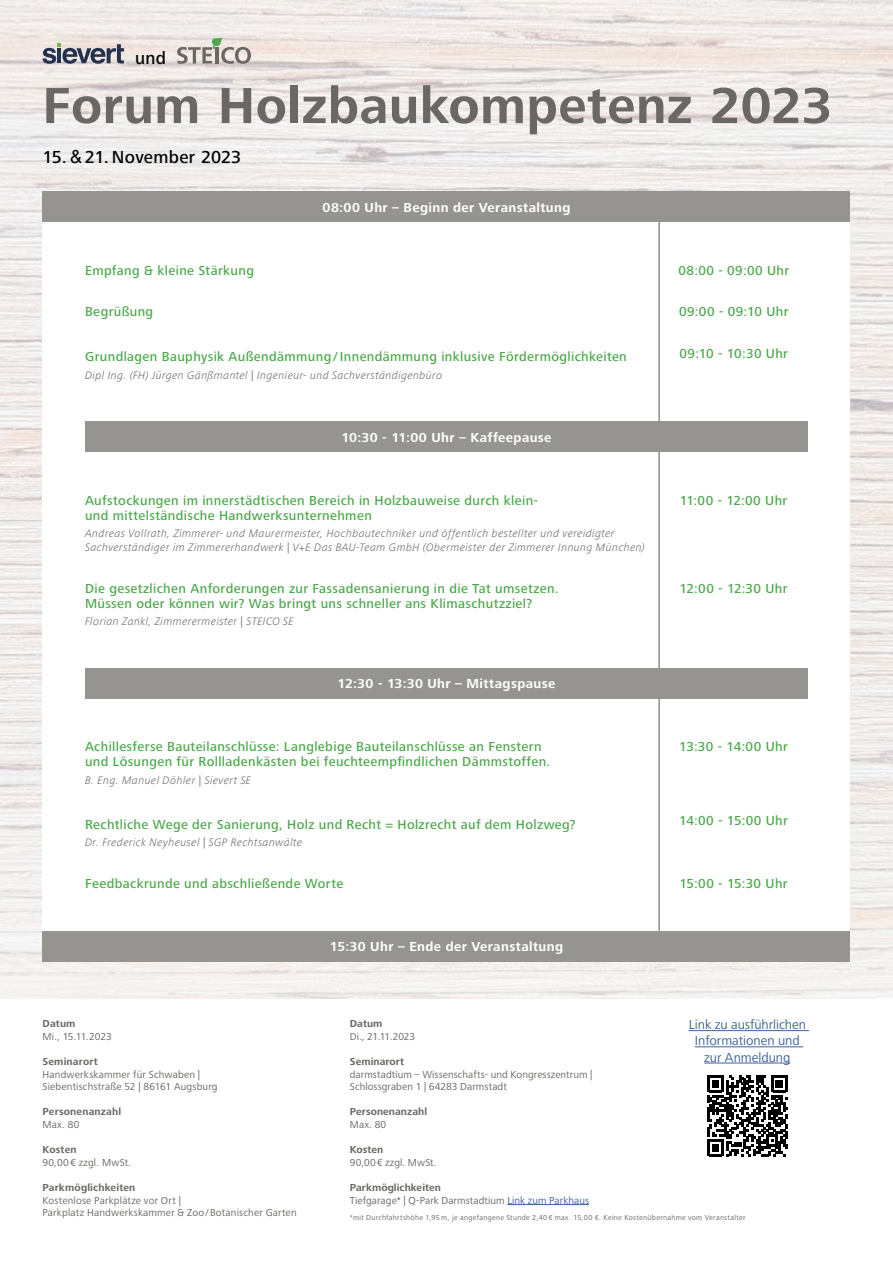
<style>
.page{position:relative;width:893px;height:1263px;background:#fff}
.page>*{position:absolute;margin:0;border:0;box-sizing:border-box;transform-origin:0 0}
.t1{font:700 52.5px "Frutiger Next LTW1 G";letter-spacing:.01em;color:#6a6764}
.t2{font:500 18px "Frutiger Next LTW1 G";letter-spacing:.01em;color:#000}
.t3{font:500 13.5px/15px "Frutiger Next LTW1 G";letter-spacing:.03em;color:#4ba94a}
.t4{font:700 13.5px "Frutiger Next LTW1 G";letter-spacing:.025em;color:#fff}
.t5{font:13.5px/16.2px "Frutiger Next LTW1 G";color:#3b629a;text-align:center}
.t6{font:italic 300 11.25px/13.5px "Frutiger Next LTW1 G";letter-spacing:.035em;color:#6a6764}
.t7{font:10.5px/12.6px "Frutiger Next LTW1 G";letter-spacing:.01em;color:#6a6764}
.t8{font:700 10.5px "Frutiger Next LTW1 G";letter-spacing:.015em;color:#6a6764}
.t9{font:10.5px "Frutiger Next LTW1 G";letter-spacing:-.01em;color:#6a6764}
.t10{font:7.5px "Frutiger Next LTW1 G";letter-spacing:.04em;color:#6a6764}
.s1{font-family:"Arial";font-weight:400}
.s2{font-weight:700}
.s3{color:#3b629a}
</style>
<div class="page">
<hr style="left:658px;top:191px;width:2px;height:760px;background:#6a6764">
<div style="left:43px;top:191px;width:807px;height:31px;background:#959491"></div>
<div style="left:85px;top:421px;width:723px;height:31px;background:#959491"></div>
<div style="left:85px;top:668px;width:723px;height:31px;background:#959491"></div>
<div style="left:43px;top:931px;width:807px;height:30px;background:#959491"></div>
<svg style="left:177px;top:37px;width:74px;height:27px;background:#c2beb6"></svg>
<svg style="left:43px;top:43px;width:81px;height:21px;background:#91919a"></svg>
<hr style="left:507px;top:1204px;width:82px;height:1px;background:#3b629a">
<svg style="left:707px;top:1075px;width:81px;height:81px"></svg>
<hr style="left:689px;top:1030px;width:120px;height:1px;background:#3b629a">
<hr style="left:695px;top:1046px;width:108px;height:1px;background:#3b629a">
<hr style="left:704px;top:1063px;width:86px;height:1px;background:#3b629a">
<h2 class="t2" style="left:135px;top:47px;width:32px">und</h2>
<h1 class="t1" style="left:43px;top:76px;width:791px">Forum Holzbaukompetenz 2023</h1>
<h2 class="t2" style="left:43px;top:146px;width:200px">15. <span class="s1">&amp;</span> 21. November 2023</h2>
<p class="t4" style="left:323px;top:199px;width:249px">08:00 Uhr – Beginn der Veranstaltung</p>
<p class="t3" style="left:85px;top:263px;width:170px">Empfang &amp; kleine Stärkung</p>
<p class="t3" style="left:678px;top:263px;width:112px">08:00 - 09:00 Uhr</p>
<p class="t3" style="left:85px;top:305px;width:70px">Begrüßung</p>
<p class="t3" style="left:679px;top:305px;width:111px">09:00 - 09:10 Uhr</p>
<p class="t3" style="left:85px;top:350px;width:543px">Grundlagen Bauphysik Außendämmung / Innendämmung inklusive Fördermöglichkeiten</p>
<p class="t6" style="left:85px;top:368px;width:359px">Dipl Ing. (FH) Jürgen Gänßmantel | Ingenieur- und Sachverständigenbüro</p>
<p class="t3" style="left:680px;top:346px;width:110px">09:10 - 10:30 Uhr</p>
<p class="t4" style="left:341px;top:429px;width:212px">10:30 - 11:00 Uhr – Kaffeepause</p>
<p class="t3" style="left:85px;top:493px;width:455px">Aufstockungen im innerstädtischen Bereich in Holzbauweise durch klein&shy;und mittelständische Handwerksunternehmen</p>
<p class="t6" style="left:85px;top:527px;width:561px">Andreas Vollrath, Zimmerer- und Maurermeister, Hochbautechniker und öffentlich bestellter und vereidigter<br>Sachverständiger im Zimmererhandwerk | V+E Das BAU-Team GmbH (Obermeister der Zimmerer Innung München)</p>
<p class="t3" style="left:85px;top:581px;width:475px">Die gesetzlichen Anforderungen zur Fassadensanierung in die Tat umsetzen.<br>Müssen oder können wir? Was bringt uns schneller ans Klimaschutzziel?</p>
<p class="t6" style="left:85px;top:615px;width:210px">Florian Zankl, Zimmerermeister | STEICO SE</p>
<p class="t4" style="left:338px;top:676px;width:219px">12:30 - 13:30 Uhr – Mittagspause</p>
<p class="t3" style="left:85px;top:739px;width:467px">Achillesferse Bauteilanschlüsse: Langlebige Bauteilanschlüsse an Fenstern und Lösungen für Rollladenkästen bei feuchteempfindlichen Dämmstoffen.</p>
<p class="t6" style="left:85px;top:773px;width:168px">B. Eng. Manuel Döhler | Sievert SE</p>
<p class="t3" style="left:85px;top:817px;width:492px">Rechtliche Wege der Sanierung, Holz und Recht = Holzrecht auf dem Holzweg?</p>
<p class="t6" style="left:85px;top:836px;width:219px">Dr. Frederick Neyheusel | SGP Rechtsanwälte</p>
<p class="t3" style="left:680px;top:493px;width:109px">11:00 - 12:00 Uhr</p>
<p class="t3" style="left:679px;top:581px;width:110px">12:00 - 12:30 Uhr</p>
<p class="t3" style="left:679px;top:739px;width:110px">13:30 - 14:00 Uhr</p>
<p class="t3" style="left:679px;top:814px;width:110px">14:00 - 15:00 Uhr</p>
<p class="t3" style="left:85px;top:876px;width:260px">Feedbackrunde und abschließende Worte</p>
<p class="t3" style="left:679px;top:876px;width:110px">15:00 - 15:30 Uhr</p>
<p class="t8" style="left:43px;top:1017px;width:34px">Datum</p>
<p class="t7" style="left:43px;top:1030px;width:71px">Mi., 15.11.2023</p>
<p class="t8" style="left:43px;top:1055px;width:57px">Seminarort</p>
<p class="t7" style="left:43px;top:1068px;width:177px">Handwerkskammer für Schwaben |<br>Siebentischstraße 52 | 86161 Augsburg</p>
<p class="t8" style="left:43px;top:1106px;width:80px">Personenanzahl</p>
<p class="t7" style="left:43px;top:1118px;width:39px">Max. 80</p>
<p class="t8" style="left:43px;top:1143px;width:36px">Kosten</p>
<p class="t7" style="left:43px;top:1156px;width:90px">90,00€ zzgl. MwSt.</p>
<p class="t8" style="left:43px;top:1181px;width:94px">Parkmöglichkeiten</p>
<p class="t7" style="left:43px;top:1194px;width:256px">Kostenlose Parkplätze vor Ort |<br>Parkplatz Handwerkskammer &amp; Zoo/Botanischer Garten</p>
<p class="t4" style="left:330px;top:939px;width:235px">15:30 Uhr – Ende der Veranstaltung</p>
<p class="t5" style="left:689px;top:1017px;width:119px">Link zu ausführlichen<br>Informationen und zur Anmeldung</p>
<p class="t8" style="left:350px;top:1017px;width:34px">Datum</p>
<p class="t9" style="left:350px;top:1030px;width:67px">Di., 21.11.2023</p>
<p class="t8" style="left:350px;top:1055px;width:56px">Seminarort</p>
<p class="t7" style="left:350px;top:1068px;width:244px">darmstadtium – Wissenschafts- und Kongresszentrum |<br>Schlossgraben 1 | 64283 Darmstadt</p>
<p class="t8" style="left:350px;top:1106px;width:79px">Personenanzahl</p>
<p class="t7" style="left:350px;top:1118px;width:38px">Max. 80</p>
<p class="t8" style="left:350px;top:1143px;width:35px">Kosten</p>
<p class="t7" style="left:350px;top:1156px;width:88px">90,00€ zzgl. MwSt.</p>
<p class="t7" style="left:350px;top:1181px;width:241px"><span class="s2">Parkmöglichkeiten<br></span>Tiefgarage* | Q-Park Darmstadtium <span class="s3">Link zum Parkhaus</span></p>
<p class="t10" style="left:350px;top:1214px;width:397px">*mit Durchfahrtshöhe 1,95 m, je angefangene Stunde 2,40 € max. 15,00 €. Keine Kostenübernahme vom Veranstalter</p>
</div>
